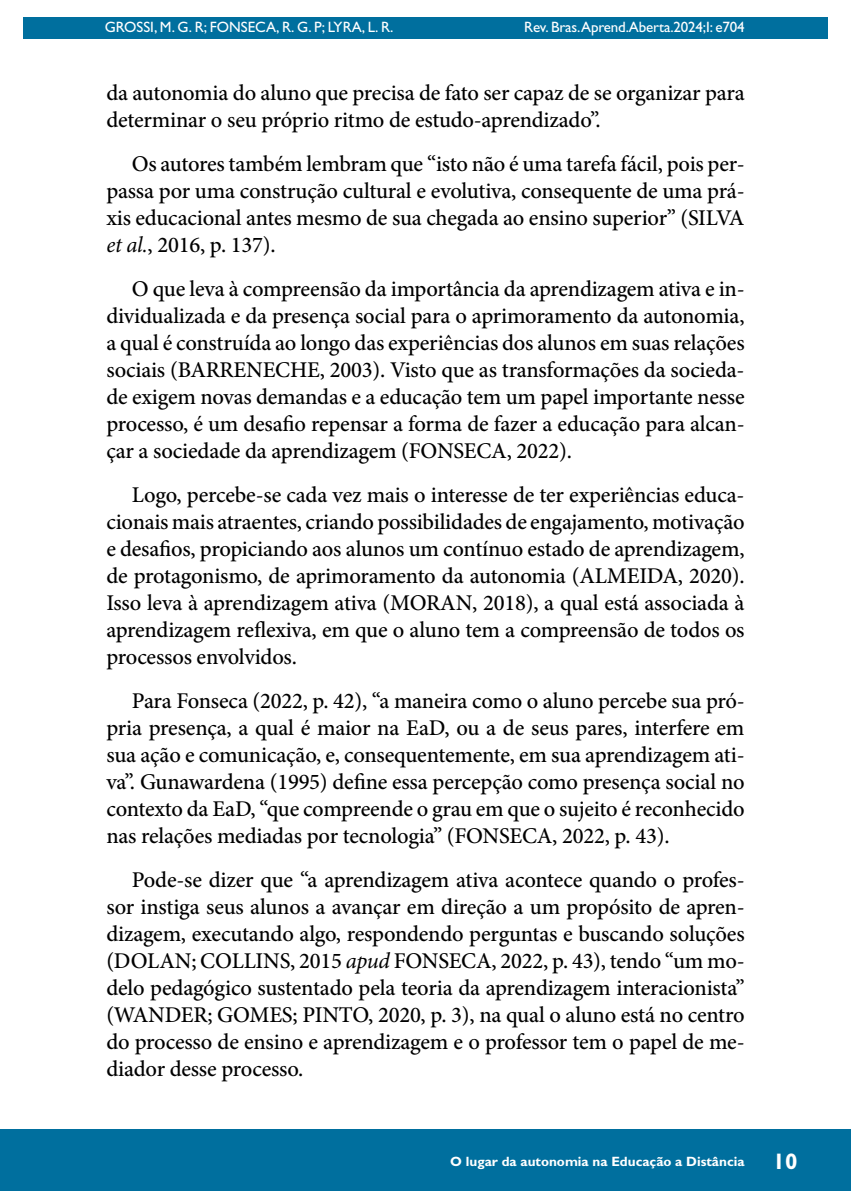
<style>
.page{position:relative;width:851px;height:1191px;background:#fff}
.page>*{position:absolute;margin:0;border:0;box-sizing:border-box;transform-origin:0 0}
.t1{font:500 22.5px/27px "Minion Pro";letter-spacing:-.01em;color:#000;text-align:justify}
.t2{font:15px "Gill Sans Std";letter-spacing:-.01em;color:#fff}
.t3{font:700 13.5px "Gill Sans Std";color:#fff}
.s1{font-weight:400;font-style:italic}
.s2{font-size:22.5px}
</style>
<div class="page">
<hr style="left:104px;top:0;width:1px;height:467px;background:#006f9e">
<div style="left:23px;top:17px;width:804px;height:21px;background:#006f9e"></div>
<div style="left:0;top:1129px;width:850px;height:62px;background:#006f9e"></div>
<p class="t2" style="left:105px;top:18px;width:290px">GROSSI, M. G. R; FONSECA, R. G. P; LYRA, L. R.</p>
<p class="t2" style="left:524px;top:18px;width:222px">Rev. Bras.Aprend.Aberta.2024;I: e704</p>
<p class="t1" style="left:106px;top:79px;width:639px">da autonomia do aluno que precisa de fato ser capaz de se organizar para determinar o seu próprio ritmo de estudo-aprendizado”.</p>
<p class="t1" style="left:106px;top:150px;width:639px;text-indent:25px">Os autores também lembram que “isto não é uma tarefa fácil, pois per&shy;passa por uma construção cultural e evolutiva, consequente de uma prá&shy;xis educacional antes mesmo de sua chegada ao ensino superior” (SILVA <span class="s1">et al.</span>, 2016, p. 137).</p>
<p class="t1" style="left:106px;top:275px;width:639px;text-indent:26px">O que leva à compreensão da importância da aprendizagem ativa e in&shy;dividualizada e da presença social para o aprimoramento da autonomia, a qual é construída ao longo das experiências dos alunos em suas relações sociais (BARRENECHE, 2003). Visto que as transformações da socieda&shy;de exigem novas demandas e a educação tem um papel importante nesse processo, é um desafio repensar a forma de fazer a educação para alcan&shy;çar a sociedade da aprendizagem (FONSECA, 2022).</p>
<p class="t1" style="left:106px;top:481px;width:639px;text-indent:26px">Logo, percebe-se cada vez mais o interesse de ter experiências educa&shy;cionais mais atraentes, criando possibilidades de engajamento, motivação e desafios, propiciando aos alunos um contínuo estado de aprendizagem, de protagonismo, de aprimoramento da autonomia (ALMEIDA, 2020).<br>Isso leva à aprendizagem ativa (MORAN, 2018), a qual está associada à aprendizagem reflexiva, em que o aluno tem a compreensão de todos os processos envolvidos.</p>
<p class="t1" style="left:106px;top:687px;width:639px;text-indent:26px">Para Fonseca (2022, p. 42), “a maneira como o aluno percebe sua pró&shy;pria presença, a qual é maior na EaD, ou a de seus pares, interfere em sua ação e comunicação, e, consequentemente, em sua aprendizagem ati&shy;va”. Gunawardena (1995) define essa percepção como presença social no contexto da EaD, “que compreende o grau em que o sujeito é reconhecido nas relações mediadas por tecnologia” (FONSECA, 2022, p. 43).</p>
<p class="t1" style="left:106px;top:866px;width:639px;text-indent:26px">Pode-se dizer que “a aprendizagem ativa acontece quando o profes&shy;sor instiga seus alunos a avançar em direção a um propósito de apren&shy;dizagem, executando algo, respondendo perguntas e buscando soluções (DOLAN; COLLINS, 2015 <span class="s1">apud</span> FONSECA, 2022, p. 43), tendo “um mo&shy;delo pedagógico sustentado pela teoria da aprendizagem interacionista” (WANDER; GOMES; PINTO, 2020, p. 3), na qual o aluno está no centro do processo de ensino e aprendizagem e o professor tem o papel de me&shy;diador desse processo.</p>
<p class="t3" style="left:450px;top:1153px;width:349px">O lugar da autonomia na Educação a Distância <span class="s2">10</span></p>
</div>
